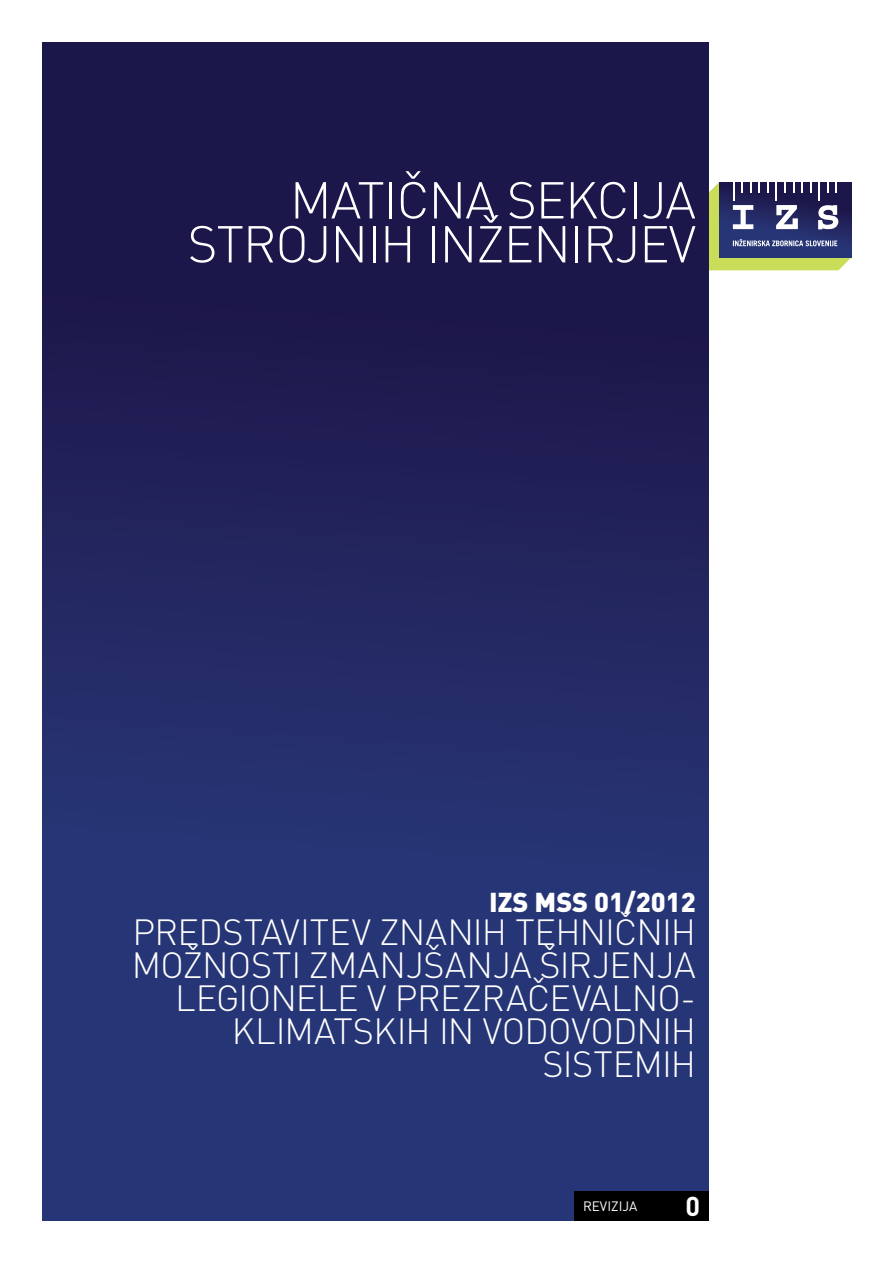
<style>
.page{position:relative;width:893px;height:1263px;background:#fff}
.page>*{position:absolute;margin:0;border:0;box-sizing:border-box;transform-origin:0 0}
.t1{font:300 51px/44px "DINCE";letter-spacing:-.02em;color:#fff;text-align:right}
.t2{font:300 36px/33px "DINCE";letter-spacing:-.015em;color:#fff;text-align:right}
.t3{font:900 27px "DINCE";color:#fff}
.t4{font:700 27px "DINCE";color:#fff}
.t5{font:13.5px "DINCE";color:#fff}
</style>
<div class="page">
<svg style="left:708px;top:182px;width:143px;height:88px;background:#5f6675"></svg>
<div style="left:43px;top:43px;width:665px;height:1177px;background:linear-gradient(to bottom,#1b1243,#293c7f)"></div>
<div style="left:574px;top:1191px;width:134px;height:29px;background:#000"></div>
<h1 class="t1" style="left:188px;top:178px;width:510px">MATIČNA SEKCIJA<br>STROJNIH INŽENIRJEV</h1>
<p class="t3" style="left:489px;top:884px;width:208px">IZS MSS 01/2012</p>
<p class="t2" style="left:132px;top:915px;width:566px">PREDSTAVITEV ZNANIH TEHNIČNIH<br>MOŽNOSTI ZMANJŠANJA ŠIRJENJA<br>LEGIONELE V PREZRAČEVALNO-<br>KLIMATSKIH IN VODOVODNIH<br>SISTEMIH</p>
<p class="t5" style="left:583px;top:1198px;width:56px">REVIZIJA</p>
<p class="t4" style="left:685px;top:1188px;width:16px">0</p>
</div>
